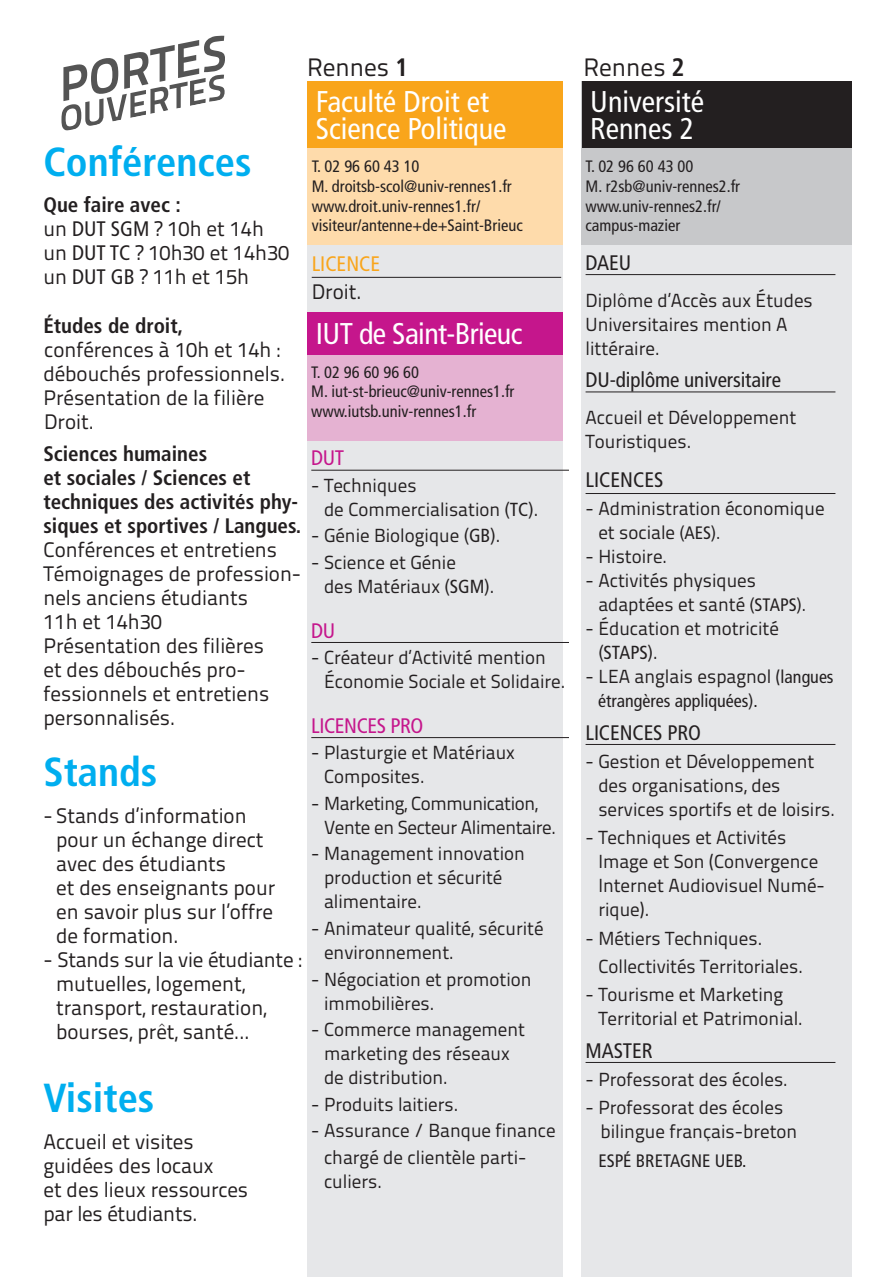
<style>
.page{position:relative;width:893px;height:1277px;background:#fff}
.page>*{position:absolute;margin:0;border:0;box-sizing:border-box;transform-origin:0 0}
.t1{font:700 condensed 40.5px "Frutiger";color:#00aeef}
.t2{font:condensed 30px/27px "Frutiger";color:#fff}
.t3{font:condensed 30px "Frutiger";letter-spacing:-.02em;color:#fff}
.t4{font:25.2px "Titillium Text 15 L 400 wt";color:#231f20}
.t5{font:21px/24px "Titillium Text 15 L 400 wt";color:#231f20}
.t6{font:700 condensed 21px/24px "Frutiger";color:#231f20}
.t7{font:condensed 21px "Frutiger";letter-spacing:-.005em;color:#231f20}
.t8{font:condensed 21px "Frutiger";letter-spacing:-.02em;color:#c5168c}
.t9{font:condensed 21px "Frutiger";color:#f9a51b}
.t10{font:18.9px/24px "Titillium Text 15 L 400 wt";color:#231f20}
.t11{font:18.9px/24px "Titillium Text 15 L 400 wt";letter-spacing:-.02em;color:#231f20}
.t12{font:condensed 18.9px "Frutiger";color:#231f20}
.t13{font:condensed 18px "Frutiger";color:#231f20}
.t14{font:condensed 16.5px/19.8px "Frutiger";color:#231f20}
.s1{font-family:"Frutiger";font-stretch:condensed}
.s2{font-family:"Frutiger";font-weight:700;font-stretch:condensed}
.s3{font-family:"Frutiger";font-stretch:condensed;font-size:18px}
.s4{font-size:18px}
.s5{font-family:"Titillium Text 15 L 400 wt";font-stretch:normal}
</style>
<div class="page">
<div style="left:307px;top:81px;width:256px;height:1195px;background:#e6e7e9"></div>
<div style="left:581px;top:81px;width:270px;height:1195px;background:#e6e7e9"></div>
<div style="left:307px;top:142px;width:256px;height:103px;background:#fedbab"></div>
<div style="left:307px;top:81px;width:256px;height:67px;background:#f9a51b"></div>
<hr style="left:312px;top:277px;width:249px;height:1px;background:#231f20">
<div style="left:307px;top:336px;width:256px;height:104px;background:#e5b2d2"></div>
<hr style="left:311px;top:469px;width:258px;height:1px;background:#231f20">
<hr style="left:311px;top:641px;width:258px;height:2px;background:#231f20">
<hr style="left:311px;top:737px;width:258px;height:1px;background:#231f20">
<div style="left:307px;top:313px;width:256px;height:42px;background:#c5168c"></div>
<div style="left:581px;top:81px;width:270px;height:164px;background:#c7c8ca"></div>
<div style="left:582px;top:81px;width:269px;height:67px;background:#231f20"></div>
<hr style="left:586px;top:274px;width:249px;height:1px;background:#231f20">
<hr style="left:586px;top:391px;width:249px;height:1px;background:#231f20">
<hr style="left:586px;top:493px;width:249px;height:1px;background:#231f20">
<hr style="left:586px;top:743px;width:249px;height:1px;background:#231f20">
<hr style="left:586px;top:1061px;width:249px;height:1px;background:#231f20">
<svg style="left:61px;top:35px;width:164px;height:96px"></svg>
<h1 class="t1" style="left:43px;top:137px;width:210px">Conférences</h1>
<p class="t6" style="left:43px;top:193px;width:139px">Que faire avec :</p>
<p class="t5" style="left:43px;top:217px;width:247px">un <span class="s1">DUT SGM</span> ? 10h et 14h un <span class="s1">DUT TC</span> ? 10h30 et 14h30 un <span class="s1">DUT GB</span> ? 11h et 15h</p>
<p class="t6" style="left:43px;top:313px;width:141px">Études de droit,</p>
<p class="t5" style="left:43px;top:337px;width:243px">conférences à 10h et 14h : débouchés professionnels.<br>Présentation de la filière<br>Droit.</p>
<p class="t6" style="left:43px;top:442px;width:259px">Sciences humaines<br>et sociales / Sciences et techniques des activités phy&shy;siques et sportives / Langues.</p>
<p class="t5" style="left:43px;top:537px;width:259px">Conférences et entretiens<br>Témoignages de profession&shy;nels anciens étudiants<br>11h et 14h30<br>Présentation des filières<br>et des débouchés pro&shy;fessionnels et entretiens personnalisés.</p>
<h1 class="t1" style="left:43px;top:747px;width:116px">Stands</h1>
<p class="t5" style="left:56px;top:803px;width:221px;text-indent:-13px">- Stands d’information pour un échange direct avec des étudiants<br>et des enseignants pour en savoir plus sur l’offre de formation.</p>
<p class="t5" style="left:56px;top:947px;width:247px;text-indent:-13px">- Stands sur la vie étudiante : mutuelles, logement, transport, restauration, bourses, prêt, santé...</p>
<h1 class="t1" style="left:43px;top:1073px;width:113px">Visites</h1>
<p class="t5" style="left:43px;top:1129px;width:206px">Accueil et visites guidées des locaux<br>et des lieux ressources par les étudiants.</p>
<h3 class="t4" style="left:307px;top:53px;width:103px">Rennes <span class="s2">1</span></h3>
<h3 class="t4" style="left:583px;top:53px;width:103px">Rennes <span class="s2">2</span></h3>
<h2 class="t2" style="left:316px;top:89px;width:192px">Faculté Droit et<br>Science Politique</h2>
<p class="t14" style="left:312px;top:156px;width:213px">T. 02 96 60 43 10<br>M. droitsb-scol@univ-rennes1.fr www.droit.univ-rennes1.fr/ visiteur/antenne+de+Saint-Brieuc</p>
<p class="t9" style="left:312px;top:251px;width:70px">LICENCE</p>
<p class="t5" style="left:312px;top:279px;width:51px">Droit.</p>
<h2 class="t2" style="left:590px;top:89px;width:115px">Université<br>Rennes 2</h2>
<p class="t14" style="left:586px;top:156px;width:156px">T. 02 96 60 43 00<br>M. r2sb@univ-rennes2.fr www.univ-rennes2.fr/ campus-mazier</p>
<p class="t7" style="left:586px;top:250px;width:47px">DAEU</p>
<p class="t10" style="left:586px;top:288px;width:229px">Diplôme d’Accès aux Études<br>Universitaires mention A littéraire.</p>
<p class="t7" style="left:586px;top:368px;width:197px">DU-diplôme universitaire</p>
<p class="t10" style="left:586px;top:405px;width:212px">Accueil et Développement<br>Touristiques.</p>
<p class="t7" style="left:586px;top:467px;width:79px">LICENCES</p>
<p class="t10" style="left:598px;top:496px;width:228px;text-indent:-13px">- Administration économique et sociale <span class="s3">(AES)</span><span class="s4">.</span></p>
<p class="t10" style="left:586px;top:544px;width:83px">- Histoire.</p>
<p class="t10" style="left:598px;top:568px;width:209px;text-indent:-13px">- Activités physiques adaptées et santé <span class="s3">(STAPS)</span><span class="s4">.</span></p>
<p class="t10" style="left:586px;top:616px;width:195px">- Éducation et motricité</p>
<p class="t12" style="left:598px;top:641px;width:61px">(STAPS)<span class="s5">.</span></p>
<p class="t10" style="left:586px;top:664px;width:250px">- LEA anglais espagnol <span class="s4">(</span><span class="s3">langues</span></p>
<p class="t13" style="left:598px;top:690px;width:161px">étrangères appliquées).</p>
<p class="t7" style="left:586px;top:720px;width:117px">LICENCES PRO</p>
<p class="t10" style="left:598px;top:749px;width:238px;text-indent:-13px">- Gestion et Développement des organisations, des services sportifs et de loisirs.</p>
<p class="t10" style="left:598px;top:825px;width:228px;text-indent:-13px">- Techniques et Activités<br>Image et Son (Convergence<br>Internet Audiovisuel Numé&shy;rique).</p>
<p class="t10" style="left:598px;top:923px;width:206px;line-height:28.2px;text-indent:-13px">- Métiers Techniques.<br>Collectivités Territoriales.</p>
<p class="t10" style="left:598px;top:982px;width:206px;text-indent:-13px">- Tourisme et Marketing<br>Territorial et Patrimonial.</p>
<p class="t7" style="left:586px;top:1038px;width:69px">MASTER</p>
<p class="t10" style="left:586px;top:1067px;width:204px">- Professorat des écoles.</p>
<p class="t10" style="left:601px;top:1095px;width:198px;text-indent:-15px">- Professorat des écoles bilingue français-breton</p>
<p class="t13" style="left:598px;top:1149px;width:150px">ESPÉ BRETAGNE UEB.</p>
<h2 class="t3" style="left:316px;top:316px;width:208px">IUT de Saint-Brieuc</h2>
<p class="t14" style="left:311px;top:362px;width:205px">T. 02 96 60 96 60<br>M. iut-st-brieuc@univ-rennes1.fr www.iutsb.univ-rennes1.fr</p>
<p class="t8" style="left:311px;top:445px;width:34px">DUT</p>
<p class="t10" style="left:324px;top:473px;width:216px;text-indent:-13px">- Techniques<br>de Commercialisation <span class="s1">(TC)</span>.</p>
<p class="t10" style="left:311px;top:523px;width:191px">- Génie Biologique <span class="s1">(GB)</span>.</p>
<p class="t10" style="left:324px;top:550px;width:172px;text-indent:-13px">- Science et Génie<br>des Matériaux <span class="s1">(SGM)</span>.</p>
<p class="t8" style="left:311px;top:618px;width:26px">DU</p>
<p class="t10" style="left:324px;top:645px;width:243px;text-indent:-13px">- Créateur d’Activité mention<br>Économie Sociale et Solidaire.</p>
<p class="t8" style="left:311px;top:713px;width:114px">LICENCES PRO</p>
<p class="t10" style="left:324px;top:740px;width:192px;text-indent:-13px">- Plasturgie et Matériaux<br>Composites.</p>
<p class="t11" style="left:324px;top:791px;width:233px;text-indent:-13px">- Marketing, Communication,<br>Vente en Secteur Alimentaire.</p>
<p class="t10" style="left:324px;top:841px;width:202px;text-indent:-13px">- Management innovation production et sécurité alimentaire.</p>
<p class="t10" style="left:324px;top:916px;width:221px;text-indent:-13px">- Animateur qualité, sécurité environnement.</p>
<p class="t10" style="left:324px;top:966px;width:209px;text-indent:-13px">- Négociation et promotion immobilières.</p>
<p class="t10" style="left:324px;top:1017px;width:203px;text-indent:-13px">- Commerce management marketing des réseaux de distribution.</p>
<p class="t10" style="left:311px;top:1091px;width:149px">- Produits laitiers.</p>
<p class="t10" style="left:324px;top:1117px;width:233px;line-height:26.7px;text-indent:-13px">- Assurance / Banque finance chargé de clientèle parti-</p>
<p class="t10" style="left:324px;top:1169px;width:60px">culiers.</p>
</div>
